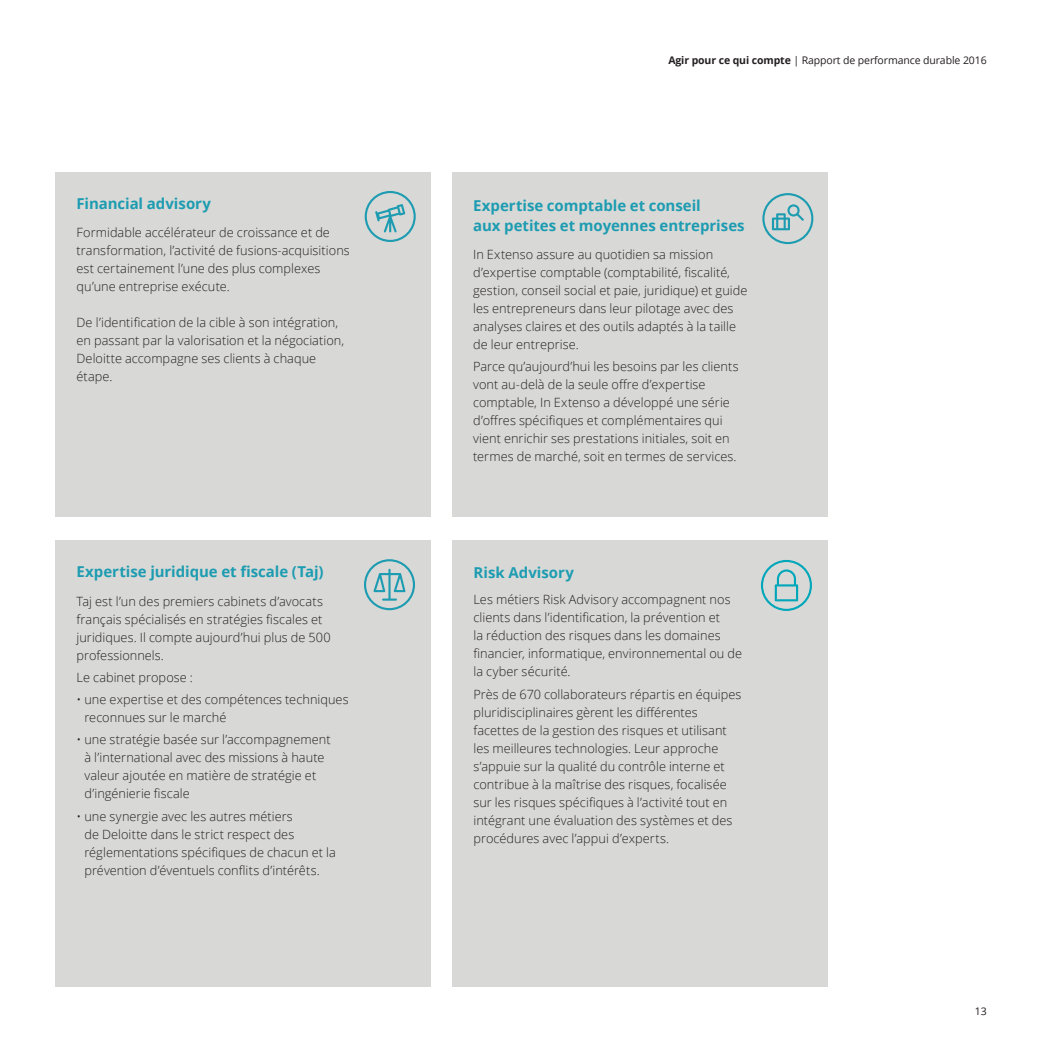
<style>
.page{position:relative;width:1042px;height:1042px;background:#fff}
.page>*{position:absolute;margin:0;border:0;box-sizing:border-box;transform-origin:0 0}
.Sous_titre_bleu__1{font:700 15px/19.5px "Open Sans";color:#1d9cb1}
.Body_copy__8_5_12pt{font:300 12.75px/18px "Open Sans";letter-spacing:.005em;color:#231f20}
.t1{font:10.5px "Open Sans";letter-spacing:-.01em;color:#231f20}
.s1{font-weight:700}
</style>
<div class="page">
<div style="left:55px;top:172px;width:376px;height:345px;background:#d8d9d7"></div>
<svg style="left:365px;top:191px;width:51px;height:51px"></svg>
<div style="left:452px;top:172px;width:375px;height:345px;background:#d8d9d7"></div>
<svg style="left:762px;top:193px;width:51px;height:51px"></svg>
<div style="left:55px;top:540px;width:376px;height:446px;background:#d8d9d7"></div>
<svg style="left:364px;top:559px;width:51px;height:51px"></svg>
<div style="left:452px;top:540px;width:376px;height:446px;background:#d8d9d7"></div>
<svg style="left:761px;top:560px;width:51px;height:51px"></svg>
<p class="Sous_titre_bleu__1" style="left:77px;top:193px;width:136px">Financial advisory</p>
<p class="Body_copy__8_5_12pt" style="left:77px;top:223px;width:275px">Formidable accélérateur de croissance et de transformation, l’activité de fusions-acquisitions est certainement l’une des plus complexes qu’une entreprise exécute.</p>
<p class="Body_copy__8_5_12pt" style="left:77px;top:313px;width:269px">De l’identification de la cible à son intégration, en passant par la valorisation et la négociation, Deloitte accompagne ses clients à chaque étape.</p>
<p class="Sous_titre_bleu__1" style="left:77px;top:561px;width:249px">Expertise juridique et fiscale (Taj)</p>
<p class="Body_copy__8_5_12pt" style="left:77px;top:591px;width:256px">Taj est l’un des premiers cabinets d’avocats français spécialisés en stratégies fiscales et juridiques. Il compte aujourd’hui plus de 500 professionnels.</p>
<p class="Body_copy__8_5_12pt" style="left:77px;top:668px;width:118px">Le cabinet propose :</p>
<p class="Body_copy__8_5_12pt" style="left:84px;top:690px;width:266px;text-indent:-8px">• une expertise et des compétences techniques reconnues sur le marché</p>
<p class="Body_copy__8_5_12pt" style="left:84px;top:730px;width:248px;text-indent:-8px">• une stratégie basée sur l’accompagnement à l’international avec des missions à haute valeur ajoutée en matière de stratégie et d’ingénierie fiscale</p>
<p class="Body_copy__8_5_12pt" style="left:84px;top:806px;width:253px;text-indent:-8px">• une synergie avec les autres métiers<br>de Deloitte dans le strict respect des réglementations spécifiques de chacun et la prévention d’éventuels conflits d’intérêts.</p>
<p class="t1" style="left:668px;top:53px;width:320px"><span class="s1">Agir pour ce qui compte</span> | Rapport de performance durable 2016</p>
<p class="Sous_titre_bleu__1" style="left:473px;top:195px;width:273px">Expertise comptable et conseil<br>aux petites et moyennes entreprises</p>
<p class="Body_copy__8_5_12pt" style="left:473px;top:245px;width:276px">In Extenso assure au quotidien sa mission d’expertise comptable (comptabilité, fiscalité, gestion, conseil social et paie, juridique) et guide les entrepreneurs dans leur pilotage avec des analyses claires et des outils adaptés à la taille de leur entreprise.</p>
<p class="Body_copy__8_5_12pt" style="left:473px;top:357px;width:267px">Parce qu’aujourd’hui les besoins par les clients vont au-delà de la seule offre d’expertise comptable, In Extenso a développé une série d’offres spécifiques et complémentaires qui vient enrichir ses prestations initiales, soit en termes de marché, soit en termes de services.</p>
<p class="Sous_titre_bleu__1" style="left:473px;top:562px;width:102px">Risk Advisory</p>
<p class="Body_copy__8_5_12pt" style="left:473px;top:590px;width:270px">Les métiers Risk Advisory accompagnent nos clients dans l’identification, la prévention et<br>la réduction des risques dans les domaines financier, informatique, environnemental ou de la cyber sécurité.</p>
<p class="Body_copy__8_5_12pt" style="left:473px;top:684px;width:269px">Près de 670 collaborateurs répartis en équipes pluridisciplinaires gèrent les différentes facettes de la gestion des risques et utilisant les meilleures technologies. Leur approche s’appuie sur la qualité du contrôle interne et contribue à la maîtrise des risques, focalisée sur les risques spécifiques à l’activité tout en intégrant une évaluation des systèmes et des procédures avec l’appui d’experts.</p>
<p class="t1" style="left:975px;top:1004px;width:13px">13</p>
</div>
